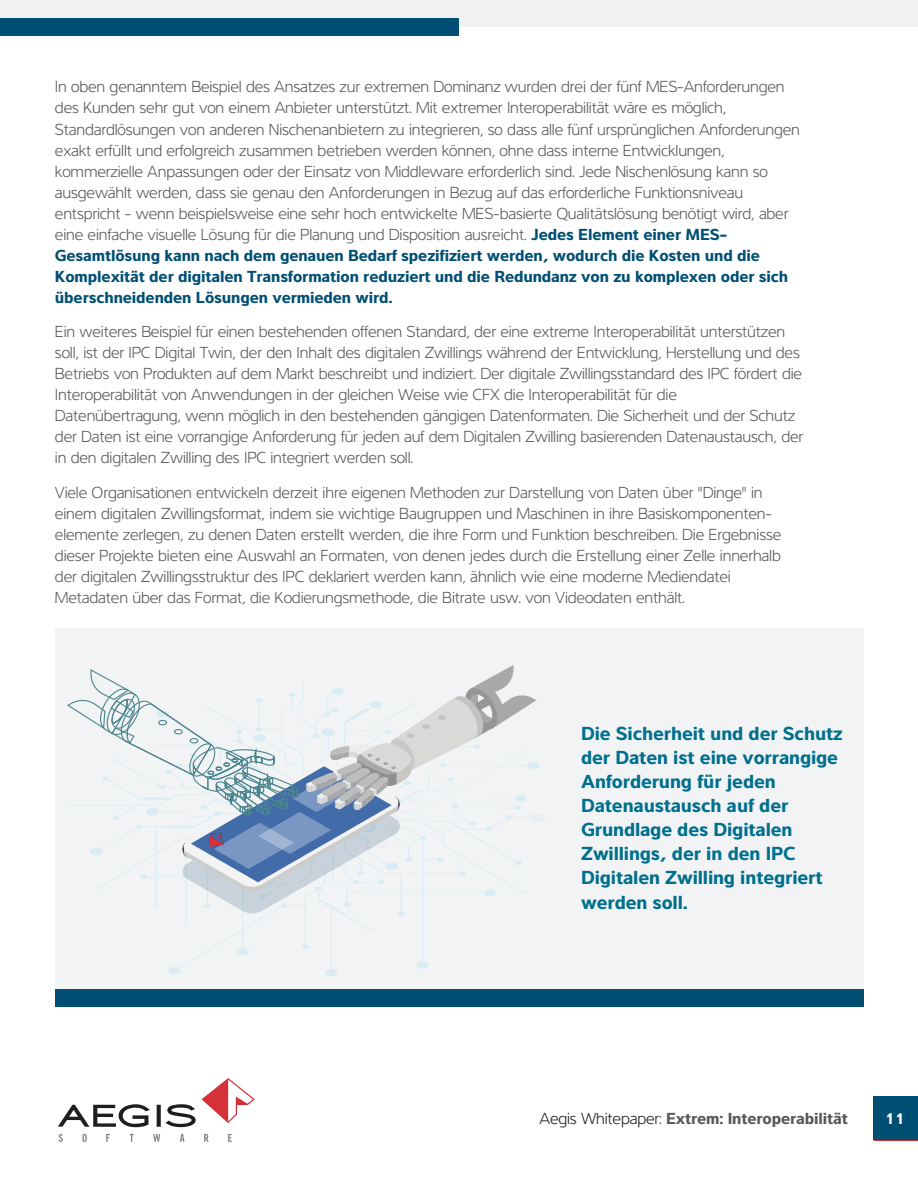
<style>
.page{position:relative;width:918px;height:1188px;background:#fff}
.page>*{position:absolute;margin:0;border:0;box-sizing:border-box;transform-origin:0 0}
.Body_Copy{font:700 19.5px/24.2px "Interval Pro";letter-spacing:-.01em;color:#006f8d}
.Body_Copy-2{font:300 16.5px/21px "Interval Pro";letter-spacing:-.01em;color:#57585a}
.t1{font:700 16.5px "Interval Pro";letter-spacing:-.01em;color:#57585a}
.t2{font:700 16.5px "Interval Pro";color:#fff}
.s1{font-weight:700;color:#004f73}
.s2{font-weight:300;color:#231f20}
</style>
<div class="page">
<svg style="left:202px;top:1078px;width:53px;height:45px"></svg>
<svg style="left:59px;top:1134px;width:4px;height:8px"></svg>
<svg style="left:82px;top:1134px;width:5px;height:8px"></svg>
<svg style="left:106px;top:1134px;width:4px;height:8px"></svg>
<svg style="left:130px;top:1134px;width:4px;height:8px"></svg>
<svg style="left:153px;top:1134px;width:7px;height:8px"></svg>
<svg style="left:180px;top:1134px;width:4px;height:8px"></svg>
<svg style="left:204px;top:1134px;width:4px;height:8px"></svg>
<svg style="left:228px;top:1134px;width:4px;height:8px"></svg>
<svg style="left:157px;top:1105px;width:4px;height:22px"></svg>
<svg style="left:58px;top:1104px;width:92px;height:23px"></svg>
<svg style="left:166px;top:1104px;width:30px;height:23px"></svg>
<div style="left:0;top:0;width:918px;height:27px;background:#f0f1f2"></div>
<div style="left:55px;top:629px;width:809px;height:378px;background:#f2f3f4"></div>
<div style="left:0;top:18px;width:459px;height:18px;background:#004f73"></div>
<div style="left:874px;top:1097px;width:44px;height:43px;background:#004f73"></div>
<div style="left:528px;top:812px;width:19px;height:10px;background:#e7f0f2;border-radius:50%"></div>
<svg style="left:67px;top:665px;width:473px;height:311px"></svg>
<img style="left:209px;top:833px;width:14px;height:14px">
<div style="left:55px;top:989px;width:809px;height:18px;background:#004f73"></div>
<p class="Body_Copy-2" style="left:55px;top:76px;width:746px">In oben genanntem Beispiel des Ansatzes zur extremen Dominanz wurden drei der fünf MES-Anforderungen des Kunden sehr gut von einem Anbieter unterstützt. Mit extremer Interoperabilität wäre es möglich, Standardlösungen von anderen Nischenanbietern zu integrieren, so dass alle fünf ursprünglichen Anforderungen exakt erfüllt und erfolgreich zusammen betrieben werden können, ohne dass interne Entwicklungen, kommerzielle Anpassungen oder der Einsatz von Middleware erforderlich sind. Jede Nischenlösung kann so ausgewählt werden, dass sie genau den Anforderungen in Bezug auf das erforderliche Funktionsniveau entspricht - wenn beispielsweise eine sehr hoch entwickelte MES-basierte Qualitätslösung benötigt wird, aber eine einfache visuelle Lösung für die Planung und Disposition ausreicht. <span class="s1">Jedes Element einer MES-Gesamtlösung kann nach dem genauen Bedarf spezifiziert werden, wodurch die Kosten und die Komplexität der digitalen Transformation reduziert und die Redundanz von zu komplexen oder sich überschneidenden Lösungen vermieden wird.</span></p>
<p class="Body_Copy-2" style="left:55px;top:321px;width:750px">Ein weiteres Beispiel für einen bestehenden offenen Standard, der eine extreme Interoperabilität unterstützen soll, ist der IPC Digital Twin, der den Inhalt des digitalen Zwillings während der Entwicklung, Herstellung und des Betriebs von Produkten auf dem Markt beschreibt und indiziert. Der digitale Zwillingsstandard des IPC fördert die Interoperabilität von Anwendungen in der gleichen Weise wie CFX die Interoperabilität für die Datenübertragung, wenn möglich in den bestehenden gängigen Datenformaten. Die Sicherheit und der Schutz der Daten ist eine vorrangige Anforderung für jeden auf dem Digitalen Zwilling basierenden Datenaustausch, der in den digitalen Zwilling des IPC integriert werden soll.</p>
<p class="Body_Copy-2" style="left:55px;top:481px;width:728px">Viele Organisationen entwickeln derzeit ihre eigenen Methoden zur Darstellung von Daten über "Dinge" in einem digitalen Zwillingsformat, indem sie wichtige Baugruppen und Maschinen in ihre Basiskomponenten&shy;elemente zerlegen, zu denen Daten erstellt werden, die ihre Form und Funktion beschreiben. Die Ergebnisse dieser Projekte bieten eine Auswahl an Formaten, von denen jedes durch die Erstellung einer Zelle innerhalb der digitalen Zwillingsstruktur des IPC deklariert werden kann, ähnlich wie eine moderne Mediendatei Metadaten über das Format, die Kodierungsmethode, die Bitrate usw. von Videodaten enthält.</p>
<p class="Body_Copy" style="left:581px;top:721px;width:263px">Die Sicherheit und der Schutz der Daten ist eine vorrangige<br>Anforderung für jeden<br>Datenaustausch auf der<br>Grundlage des Digitalen<br>Zwillings, der in den IPC<br>Digitalen Zwilling integriert werden soll.</p>
<p class="t1" style="left:539px;top:1105px;width:310px"><span class="s2">Aegis Whitepaper:</span> Extrem: Interoperabilität</p>
<p class="t2" style="left:884px;top:1106px;width:21px">11</p>
</div>
